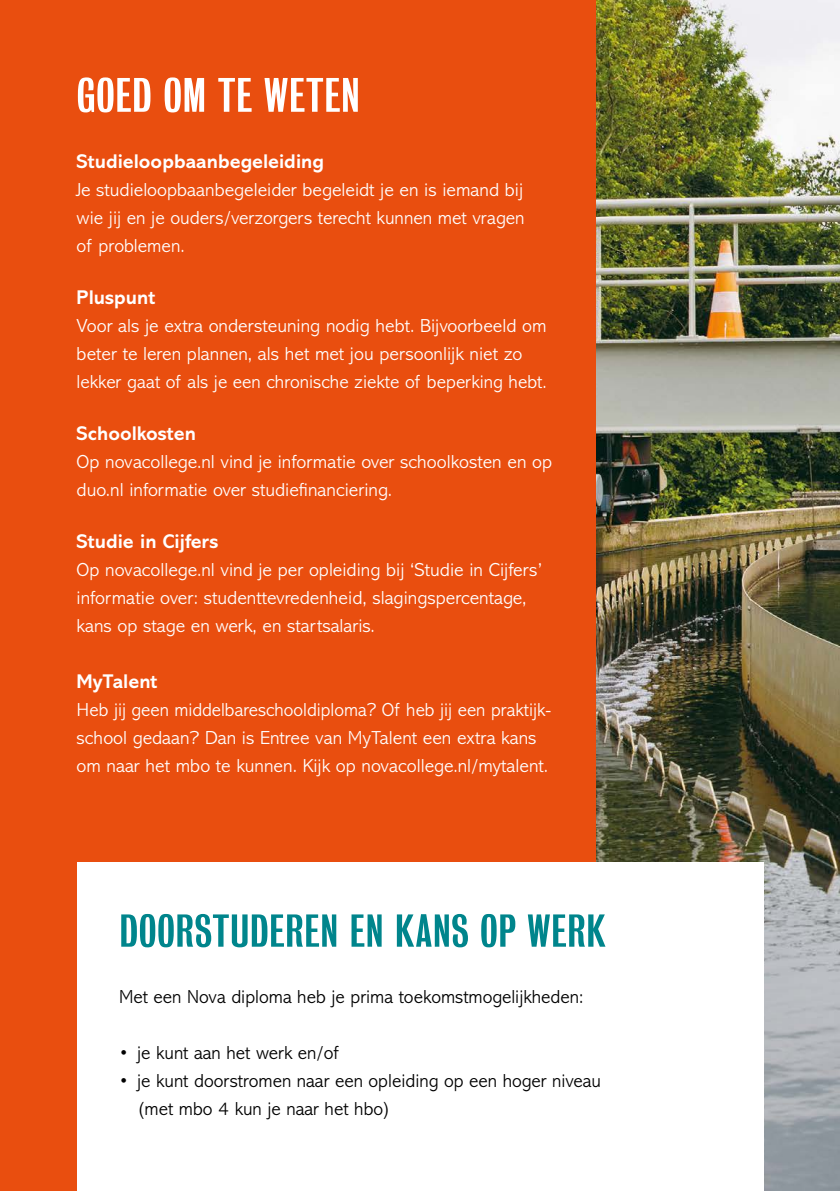
<style>
.page{position:relative;width:840px;height:1191px;background:#fff}
.page>*{position:absolute;margin:0;border:0;box-sizing:border-box;transform-origin:0 0}
.t1{font:44px "Bureau Grotesque One Three";letter-spacing:.01em;color:#fff;scale:1.2 1}
.t2{font:42px "Bureau Grotesque One Three";letter-spacing:.01em;color:#00858c;scale:1.2 1}
.t3{font:700 20px "Abadi MT Pro";color:#fff}
.t4{font:700 20px "Abadi MT Std";color:#fff}
.t5{font:300 19px/28px "Abadi MT Pro";color:#fff}
.t6{font:300 19px/28px "Abadi MT Pro";color:#000}
</style>
<div class="page">
<img style="left:595px;top:0;width:244px;height:1191px">
<div style="left:0;top:0;width:595px;height:1191px;background:#e94e0f"></div>
<div style="left:77px;top:862px;width:686px;height:329px;background:#fff"></div>
<h1 class="t1" style="left:77px;top:71px;width:237px">GOED OM TE WETEN</h1>
<p class="t3" style="left:77px;top:149px;width:249px">Studieloopbaanbegeleiding</p>
<p class="t5" style="left:77px;top:176px;width:449px;text-align:justify">Je studieloopbaanbegeleider begeleidt je en is iemand bij wie jij en je ouders/verzorgers terecht kunnen met vragen of problemen.</p>
<p class="t3" style="left:77px;top:285px;width:80px">Pluspunt</p>
<p class="t5" style="left:77px;top:312px;width:471px">Voor als je extra ondersteuning nodig hebt. Bijvoorbeeld om beter te leren plannen, als het met jou persoonlijk niet zo lekker gaat of als je een chronische ziekte of beperking hebt.</p>
<p class="t3" style="left:77px;top:421px;width:121px">Schoolkosten</p>
<p class="t5" style="left:77px;top:448px;width:477px">Op novacollege.nl vind je informatie over schoolkosten en op duo.nl informatie over studiefinanciering.</p>
<p class="t3" style="left:77px;top:529px;width:143px">Studie in Cijfers</p>
<p class="t5" style="left:77px;top:556px;width:466px">Op novacollege.nl vind je per opleiding bij ‘Studie in Cijfers’ informatie over: studenttevredenheid, slagingspercentage, kans op stage en werk, en startsalaris.</p>
<p class="t4" style="left:77px;top:669px;width:82px">MyTalent</p>
<p class="t5" style="left:77px;top:696px;width:475px">Heb jij geen middelbareschooldiploma? Of heb jij een praktijk&shy;school gedaan? Dan is Entree van MyTalent een extra kans om naar het mbo te kunnen. Kijk op novacollege.nl/mytalent.</p>
<h2 class="t2" style="left:119px;top:907px;width:406px">DOORSTUDEREN EN KANS OP WERK</h2>
<p class="t6" style="left:119px;top:982px;width:465px">Met een Nova diploma heb je prima toekomstmogelijkheden:</p>
<p class="t6" style="left:119px;top:1038px;width:221px">• je kunt aan het werk en/of</p>
<p class="t6" style="left:137px;top:1066px;width:465px;text-indent:-18px">• je kunt doorstromen naar een opleiding op een hoger niveau (met mbo 4 kun je naar het hbo)</p>
</div>
